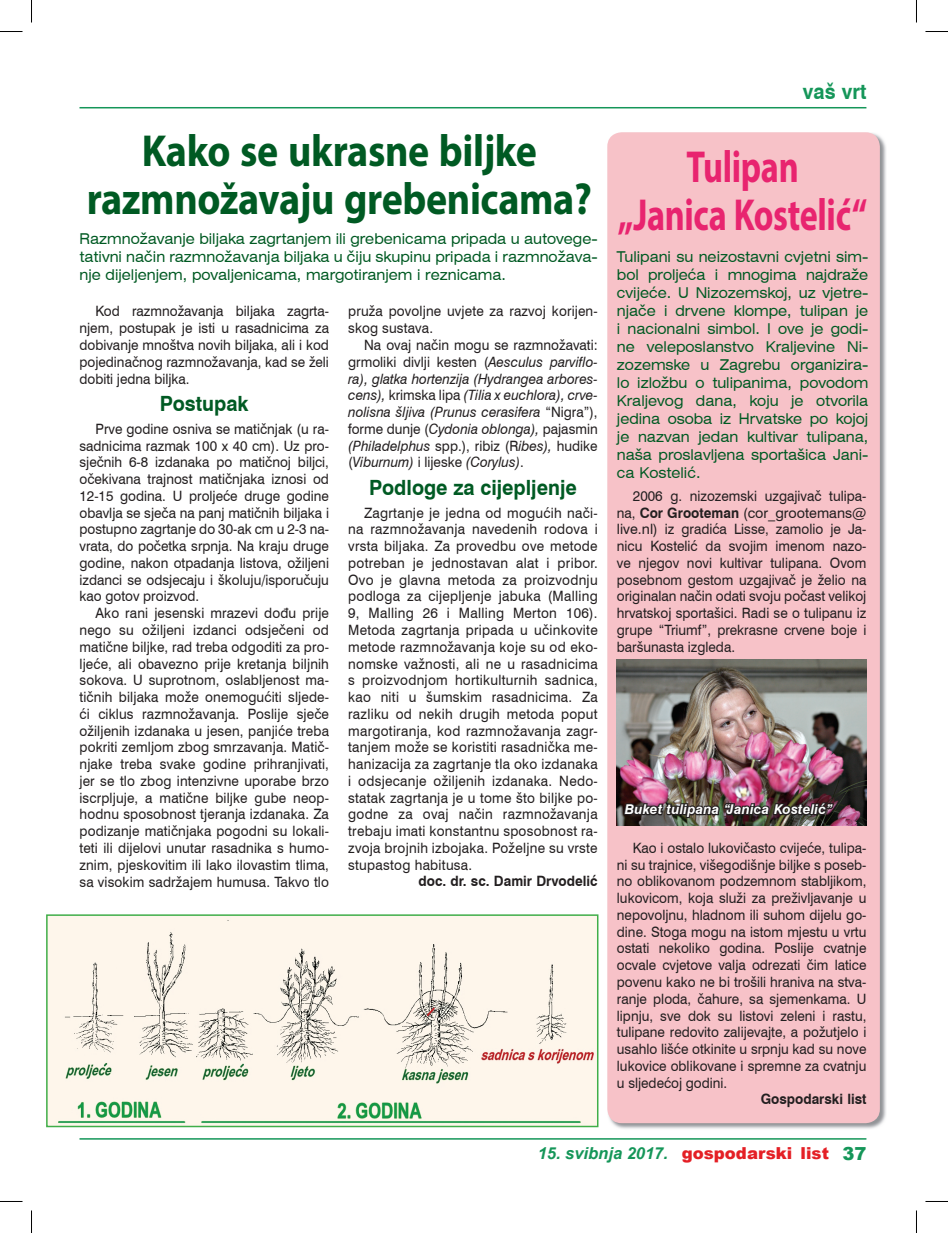
<style>
.page{position:relative;width:948px;height:1233px;background:#fff}
.page>*{position:absolute;margin:0;border:0;box-sizing:border-box;transform-origin:0 0}
.t1{font:700 45px/48px "Myriad Pro";letter-spacing:-.01em;color:#005a23;text-align:center;scale:.89 1}
.t2{font:700 45px/48px "Myriad Pro";letter-spacing:-.01em;color:#e8246f;text-align:center;scale:.76 1}
.t3{font:700 21px "Swiss 721 BT";color:#005a23;scale:.95 1}
.t4{font:700 21px "Swiss 721 BT";letter-spacing:.005em;color:#159659;scale:.95 1}
.t5{font:italic 700 16.5px "Arial";color:#159659}
.t6{font:expanded 15px/18px "Swiss 721 BT";color:#005a23;text-align:justify;scale:.9 1}
.t7{font:14.25px/16.8px "Swiss 721 BT";color:#231f20;text-align:justify;scale:.95 1}
.t8{font:italic 14.25px/16.8px "Swiss 721 BT";color:#231f20;text-align:justify;scale:.95 1}
.t9{font:700 14.25px "Swiss 721 BT";color:#231f20;scale:.95 1}
.t10{font:italic 700 13.5px "Swiss 721 BT";letter-spacing:.015em;color:#fff}
.s1{font-style:normal}
.s2{font-weight:700}
.s3{font-weight:900;font-style:normal;color:#e41f25}
.s4{font-weight:900;font-style:normal;font-size:18px}
</style>
<div class="page">
<hr style="left:79px;top:1138px;width:787px;height:1px;background:#159659">
<img style="left:607px;top:132px;width:279px;height:997px">
<div style="left:607px;top:132px;width:272px;height:991px;background:#f7c2c8;border-radius:14px"></div>
<img style="left:617px;top:659px;width:249px;height:166px">
<img style="left:49px;top:917px;width:546px;height:207px">
<div style="left:46px;top:914px;width:552px;height:213px;border:2px solid #40ae49"></div>
<hr style="left:79px;top:107px;width:787px;height:1px;background:#159659">
<img style="left:622px;top:783px;width:213px;height:43px">
<svg style="left:0;top:31px;width:22px;height:1px"></svg>
<svg style="left:925px;top:31px;width:22px;height:1px"></svg>
<svg style="left:0;top:1201px;width:22px;height:1px"></svg>
<svg style="left:925px;top:1201px;width:22px;height:1px"></svg>
<svg style="left:31px;top:0;width:1px;height:23px"></svg>
<svg style="left:31px;top:1210px;width:1px;height:22px"></svg>
<svg style="left:916px;top:0;width:1px;height:23px"></svg>
<svg style="left:916px;top:1210px;width:1px;height:22px"></svg>
<h1 class="t1" style="left:87px;top:125px;width:569px">Kako se ukrasne biljke razmnožavaju grebenicama?</h1>
<p class="t6" style="left:79px;top:230px;width:577px">Razmnožavanje biljaka zagrtanjem ili grebenicama pripada u autovege&shy;tativni način razmnožavanja biljaka u čiju skupinu pripada i razmnožava&shy;nje dijeljenjem, povaljenicama, margotiranjem i reznicama.</p>
<p class="t7" style="left:348px;top:303px;width:264px">pruža povoljne uvjete za razvoj korijen&shy;skog sustava.</p>
<p class="t8" style="left:348px;top:336px;width:264px;text-indent:16px"><span class="s1">Na ovaj način mogu se razmnožavati: grmoliki divlji kesten (</span>Aesculus parviflo&shy;ra), glatka hortenzija (Hydrangea arbores&shy;cens), <span class="s1">krimska lipa</span> (Tilia x euchlora), crve&shy;nolisna šljiva (Prunus cerasifera <span class="s1">“Nigra”), forme dunje (</span>Cydonia oblonga), <span class="s1">pajasmin </span>(Philadelphus <span class="s1">spp.), ribiz (R</span>ibes), <span class="s1">hudike (</span>Viburnum) <span class="s1">i lijeske</span> (Corylus)<span class="s1">.</span></p>
<h2 class="t3" style="left:369px;top:474px;width:220px">Podloge za cijepljenje</h2>
<p class="t7" style="left:348px;top:504px;width:264px;text-indent:16px">Zagrtanje je jedna od mogućih nači&shy;na razmnožavanja navedenih rodova i vrsta biljaka. Za provedbu ove metode potreban je jednostavan alat i pribor.<br>Ovo je glavna metoda za proizvodnju podloga za cijepljenje jabuka (Malling 9, Malling 26 i Malling Merton 106).<br>Metoda zagrtanja pripada u učinkovite metode razmnožavanja koje su od eko&shy;nomske važnosti, ali ne u rasadnicima s proizvodnjom hortikulturnih sadnica, kao niti u šumskim rasadnicima. Za razliku od nekih drugih metoda poput margotiranja, kod razmnožavanja zagr&shy;tanjem može se koristiti rasadnička me&shy;hanizacija za zagrtanje tla oko izdanaka i odsjecanje ožiljenih izdanaka. Nedo&shy;statak zagrtanja je u tome što biljke po&shy;godne za ovaj način razmnožavanja trebaju imati konstantnu sposobnost ra&shy;zvoja brojnih izbojaka. Poželjne su vrste stupastog habitusa.</p>
<p class="t9" style="left:418px;top:872px;width:190px">doc. dr. sc. Damir Drvodelić</p>
<p class="t7" style="left:79px;top:303px;width:264px;text-indent:16px">Kod razmnožavanja biljaka zagrta&shy;njem, postupak je isti u rasadnicima za dobivanje mnoštva novih biljaka, ali i kod pojedinačnog razmnožavanja, kad se želi dobiti jedna biljka.</p>
<h2 class="t3" style="left:160px;top:390px;width:95px">Postupak</h2>
<p class="t7" style="left:79px;top:420px;width:264px;text-indent:16px">Prve godine osniva se matičnjak (u ra&shy;sadnicima razmak 100 x 40 cm). Uz pro&shy;sječnih 6-8 izdanaka po matičnoj biljci, očekivana trajnost matičnjaka iznosi od 12-15 godina. U proljeće druge godine obavlja se sječa na panj matičnih biljaka i postupno zagrtanje do 30-ak cm u 2-3 na&shy;vrata, do početka srpnja. Na kraju druge godine, nakon otpadanja listova, ožiljeni izdanci se odsjecaju i školuju/isporučuju kao gotov proizvod.</p>
<p class="t7" style="left:79px;top:604px;width:264px;text-indent:16px">Ako rani jesenski mrazevi dođu prije nego su ožiljeni izdanci odsječeni od matične biljke, rad treba odgoditi za pro&shy;ljeće, ali obavezno prije kretanja biljnih sokova. U suprotnom, oslabljenost ma&shy;tičnih biljaka može onemogućiti sljede&shy;ći ciklus razmnožavanja. Poslije sječe ožiljenih izdanaka u jesen, panjiće treba pokriti zemljom zbog smrzavanja. Matič&shy;njake treba svake godine prihranjivati, jer se tlo zbog intenzivne uporabe brzo iscrpljuje, a matične biljke gube neop&shy;hodnu sposobnost tjeranja izdanaka. Za podizanje matičnjaka pogodni su lokali&shy;teti ili dijelovi unutar rasadnika s humo&shy;znim, pjeskovitim ili lako ilovastim tlima, sa visokim sadržajem humusa. Takvo tlo</p>
<h2 class="t4" style="left:802px;top:79px;width:68px">vaš vrt</h2>
<h1 class="t2" style="left:617px;top:141px;width:330px">Tulipan<br>„Janica Kostelić“</h1>
<p class="t6" style="left:617px;top:248px;width:281px">Tulipani su neizostavni cvjetni sim&shy;bol proljeća i mnogima najdraže cvijeće. U Nizozemskoj, uz vjetre&shy;njače i drvene klompe, tulipan je i nacionalni simbol. I ove je godi&shy;ne veleposlanstvo Kraljevine Ni&shy;zozemske u Zagrebu organizira&shy;lo izložbu o tulipanima, povodom Kraljevog dana, koju je otvorila jedina osoba iz Hrvatske po kojoj je nazvan jedan kultivar tulipana, naša proslavljena sportašica Jani&shy;ca Kostelić.</p>
<p class="t7" style="left:617px;top:487px;width:264px;text-indent:16px">2006 g. nizozemski uzgajivač tulipa&shy;na, <span class="s2">Cor Grooteman</span> (cor_grootemans@ live.nl) iz gradića Lisse, zamolio je Ja&shy;nicu Kostelić da svojim imenom nazo&shy;ve njegov novi kultivar tulipana. Ovom posebnom gestom uzgajivač je želio na originalan način odati svoju počast velikoj hrvatskoj sportašici. Radi se o tulipanu iz grupe “Triumf”, prekrasne crvene boje i baršunasta izgleda.</p>
<p class="t10" style="left:624px;top:801px;width:209px">Buket tulipana “Janica Kostelić”</p>
<p class="t7" style="left:617px;top:839px;width:264px;text-indent:16px">Kao i ostalo lukovičasto cvijeće, tulipa&shy;ni su trajnice, višegodišnje biljke s poseb&shy;no oblikovanom podzemnom stabljikom, lukovicom, koja služi za preživljavanje u nepovoljnu, hladnom ili suhom dijelu go&shy;dine. Stoga mogu na istom mjestu u vrtu ostati nekoliko godina. Poslije cvatnje ocvale cvjetove valja odrezati čim latice povenu kako ne bi trošili hraniva na stva&shy;ranje ploda, čahure, sa sjemenkama. U lipnju, sve dok su listovi zeleni i rastu, tulipane redovito zalijevajte, a požutjelo i usahlo lišće otkinite u srpnju kad su nove lukovice oblikovane i spremne za cvatnju u sljedećoj godini.</p>
<p class="t9" style="left:760px;top:1090px;width:113px">Gospodarski list</p>
<p class="t5" style="left:537px;top:1142px;width:330px">15. svibnja 2017. <span class="s3">gospodarski list</span> <span class="s4">37</span></p>
</div>
